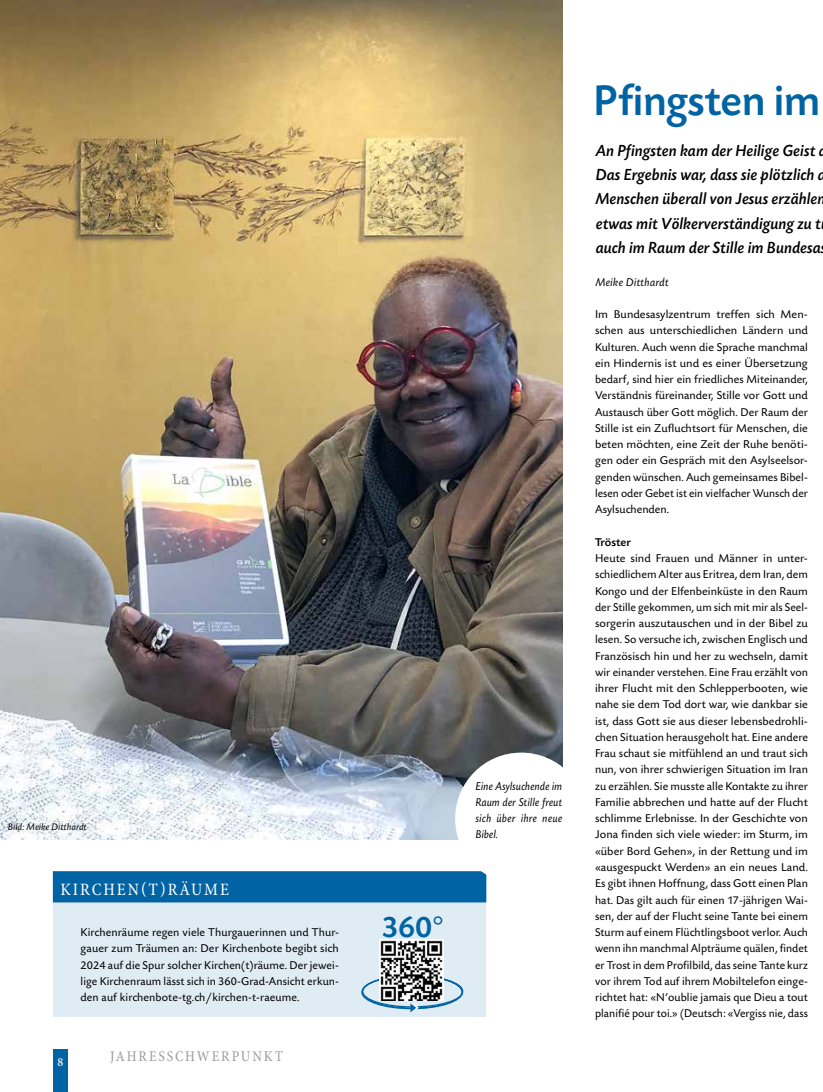
<style>
.page{position:relative;width:823px;height:1092px;background:#fff}
.page>*{position:absolute;margin:0;border:0;box-sizing:border-box;transform-origin:0 0}
.t1{font:500 45px "Today SB";letter-spacing:-.01em;color:#0063a3}
.t2{font:500 31.25px "Today SB";color:#0063a3}
.t3{font:condensed 17.5px "Minion Pro";letter-spacing:.11em;color:#fff}
.t4{font:16.88px/24.4px "Today SB Med Ita";color:#000}
.t5{font:condensed 15px "Minion Pro";letter-spacing:.12em;color:#9d9d9c}
.t6{font:700 condensed 12.5px "Minion Pro";color:#e3e3e3}
.t7{font:11.88px/16.2px "Today SB";letter-spacing:.005em;color:#000;text-align:justify}
.t8{font:italic 11.88px/16.2px "Today SB";letter-spacing:.005em;color:#000;text-align:justify;scale:.95 1}
.t9{font:italic 11.88px "Today SB";letter-spacing:.005em;color:#000}
.t10{font:500 11.88px "Today SB";letter-spacing:-.005em;color:#000}
.t11{font:italic 10px "Today SB";color:#000}
</style>
<div class="page">
<div style="left:53px;top:1049px;width:14px;height:42px;background:#0063a3"></div>
<img style="left:0;top:0;width:562px;height:839px">
<div style="left:53px;top:880px;width:432px;height:137px;background:#e0ecf4"></div>
<div style="left:53px;top:871px;width:433px;height:31px;background:#0063a3"></div>
<div style="left:362px;top:975px;width:101px;height:32px;border:1px solid #0063a3;border-radius:50%"></div>
<div style="left:361px;top:974px;width:101px;height:35px;border:1px solid #0063a3;border-radius:50%"></div>
<svg style="left:410px;top:1003px;width:8px;height:9px"></svg>
<img style="left:379px;top:939px;width:64px;height:61px">
<div style="left:456px;top:753px;width:129px;height:130px;background:#fff;border-radius:50%"></div>
<p class="t11" style="left:8px;top:821px;width:80px">Bild: Meike Ditthardt</p>
<h3 class="t3" style="left:60px;top:878px;width:170px">KIRCHEN(T)RÄUME</h3>
<p class="t7" style="left:80px;top:924px;width:260px">Kirchenräume regen viele Thurgauerinnen und Thur&shy;gauer zum Träumen an: Der Kirchenbote begibt sich 2024 auf die Spur solcher Kirchen(t)räume. Der jewei&shy;lige Kirchenraum lässt sich in 360-Grad-Ansicht erkun&shy;den auf kirchenbote-tg.ch/kirchen-t-raeume.</p>
<p class="t6" style="left:57px;top:1053px;width:7px">8</p>
<p class="t5" style="left:110px;top:1045px;width:174px">JAHRESSCHWERPUNKT</p>
<h2 class="t2" style="left:381px;top:910px;width:64px">360°</h2>
<p class="t8" style="left:475px;top:778px;width:93px">Eine Asylsuchende im Raum der Stille freut sich über ihre neue Bibel.</p>
<h1 class="t1" style="left:593px;top:76px;width:228px">Pfingsten im</h1>
<h3 class="t4" style="left:594px;top:138px;width:232px">An Pfingsten kam der Heilige Geist a Das Ergebnis war, dass sie plötzlich a Menschen überall von Jesus erzählen etwas mit Völkerverständigung zu t auch im Raum der Stille im Bundesa</h3>
<p class="t9" style="left:594px;top:275px;width:75px">Meike Ditthardt</p>
<p class="t7" style="left:594px;top:306px;width:214px">Im Bundesasylzentrum treffen sich Men&shy;schen aus unterschiedlichen Ländern und Kulturen. Auch wenn die Sprache manchmal ein Hindernis ist und es einer Übersetzung bedarf, sind hier ein friedliches Miteinander, Verständnis füreinander, Stille vor Gott und Austausch über Gott möglich. Der Raum der Stille ist ein Zufluchtsort für Menschen, die beten möchten, eine Zeit der Ruhe benöti&shy;gen oder ein Gespräch mit den Asylseelsor&shy;genden wünschen. Auch gemeinsames Bibel&shy;lesen oder Gebet ist ein vielfacher Wunsch der Asylsuchenden.</p>
<p class="t10" style="left:594px;top:535px;width:37px">Tröster</p>
<p class="t7" style="left:594px;top:550px;width:214px">Heute sind Frauen und Männer in unter&shy;schiedlichem Alter aus Eritrea, dem Iran, dem Kongo und der Elfenbeinküste in den Raum der Stille gekommen, um sich mit mir als Seel&shy;sorgerin auszutauschen und in der Bibel zu lesen. So versuche ich, zwischen Englisch und Französisch hin und her zu wechseln, damit wir einander verstehen. Eine Frau erzählt von ihrer Flucht mit den Schlepperbooten, wie nahe sie dem Tod dort war, wie dankbar sie ist, dass Gott sie aus dieser lebensbedrohli&shy;chen Situation herausgeholt hat. Eine andere Frau schaut sie mitfühlend an und traut sich nun, von ihrer schwierigen Situation im Iran zu erzählen. Sie musste alle Kontakte zu ihrer Familie abbrechen und hatte auf der Flucht schlimme Erlebnisse. In der Geschichte von Jona finden sich viele wieder: im Sturm, im «über Bord Gehen», in der Rettung und im «ausgespuckt Werden» an ein neues Land.<br>Es gibt ihnen Hoffnung, dass Gott einen Plan hat. Das gilt auch für einen 17-jährigen Wai&shy;sen, der auf der Flucht seine Tante bei einem Sturm auf einem Flüchtlingsboot verlor. Auch wenn ihn manchmal Alpträume quälen, findet er Trost in dem Profilbild, das seine Tante kurz vor ihrem Tod auf ihrem Mobiltelefon einge&shy;richtet hat: «N’oublie jamais que Dieu a tout planifié pour toi.» (Deutsch: «Vergiss nie, dass</p>
</div>
